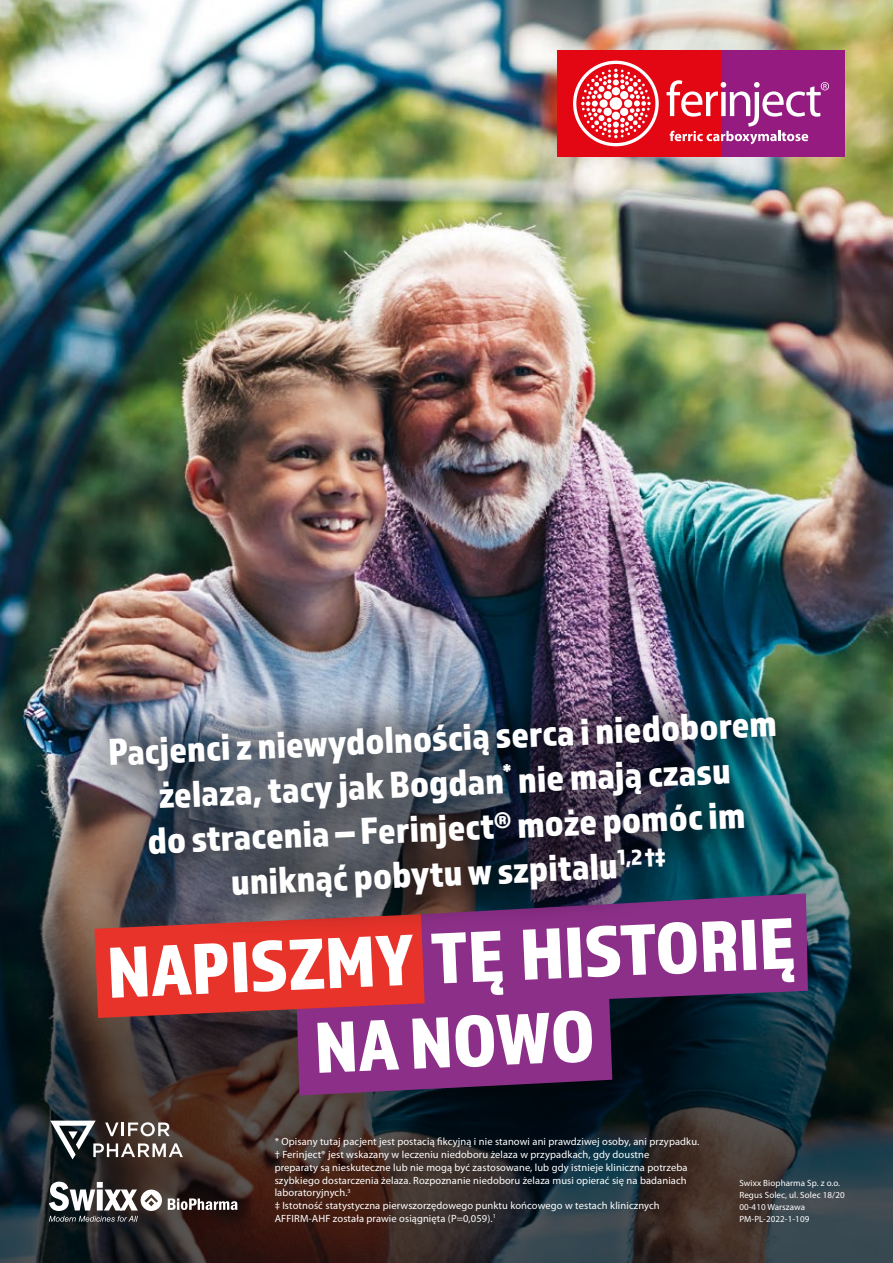
<style>
.page{position:relative;width:893px;height:1263px;background:#fff}
.page>*{position:absolute;margin:0;border:0;box-sizing:border-box;transform-origin:0 0}
.t1{font:75px/83.8px "Almaq Refined";color:#fff;text-align:center}
.t2{font:39px/46px "Almaq Refined";color:#fff}
.t3{font:22.8px "Almaq Refined";color:#fff}
.t4{font:10.5px/12.8px "Myriad Pro";letter-spacing:.01em;color:#fff}
.t5{font:9px/12px "Myriad Pro";letter-spacing:.01em;color:#fff}
</style>
<div class="page">
<img style="left:0;top:0;width:893px;height:726px">
<svg style="left:0;top:726px;width:893px;height:537px;background:#292e2e"></svg>
<svg style="left:94px;top:938px;width:714px;height:157px;background:#772c52"></svg>
<div style="left:69px;top:674px;width:747px;height:264px;background:#000;opacity:.75"></div>
<svg style="left:50px;top:1120px;width:133px;height:39px"></svg>
<div style="left:717px;top:50px;width:127px;height:107px;background:#951b81"></div>
<div style="left:557px;top:50px;width:164px;height:107px;background:#e30613"></div>
<div style="left:573px;top:61px;width:86px;height:85px;border:3px solid #fff;border-radius:50%"></div>
<svg style="left:581px;top:69px;width:70px;height:69px"></svg>
<svg style="left:667px;top:80px;width:162px;height:64px"></svg>
<svg style="left:168px;top:1198px;width:69px;height:12px"></svg>
<svg style="left:49px;top:1181px;width:113px;height:41px"></svg>
<svg style="left:503px;top:764px;width:8px;height:8px"></svg>
<h2 class="t2" style="left:156px;top:723px;width:622px;text-indent:-49px;rotate:-2deg">Pacjenci z niewydolnością serca i niedoborem żelaza, tacy jak Bogdan</h2>
<h2 class="t2" style="left:517px;top:754px;width:214px;rotate:-2deg">nie mają czasu</h2>
<h2 class="t2" style="left:147px;top:814px;width:600px;rotate:-2deg">do stracenia – Ferinject® może pomóc im</h2>
<h2 class="t2" style="left:230px;top:856px;width:388px;rotate:-2deg">uniknąć pobytu w szpitalu</h2>
<h3 class="t3" style="left:617px;top:844px;width:50px;rotate:-3deg">1,2 †‡</h3>
<h1 class="t1" style="left:105px;top:932px;width:689px;rotate:-3deg">NAPISZMY TĘ HISTORIĘ<br>NA NOWO</h1>
<p class="t4" style="left:275px;top:1135px;width:426px">* Opisany tutaj pacjent jest postacią fikcyjną i nie stanowi ani prawdziwej osoby, ani przypadku. † Ferinject® jest wskazany w leczeniu niedoboru żelaza w przypadkach, gdy doustne<br>preparaty są nieskuteczne lub nie mogą być zastosowane, lub gdy istnieje kliniczna potrzeba szybkiego dostarczenia żelaza. Rozpoznanie niedoboru żelaza musi opierać się na badaniach laboratoryjnych.<sup>3<br></sup>‡ Istotność statystyczna pierwszorzędowego punktu końcowego w testach klinicznych AFFIRM-AHF została prawie osiągnięta (P=0,059).<sup>1</sup></p>
<p class="t5" style="left:739px;top:1177px;width:107px">Swixx Biopharma Sp. z o.o.<br>Regus Solec, ul. Solec 18/20<br>00-410 Warszawa<br>PM-PL-2022-1-109</p>
</div>
